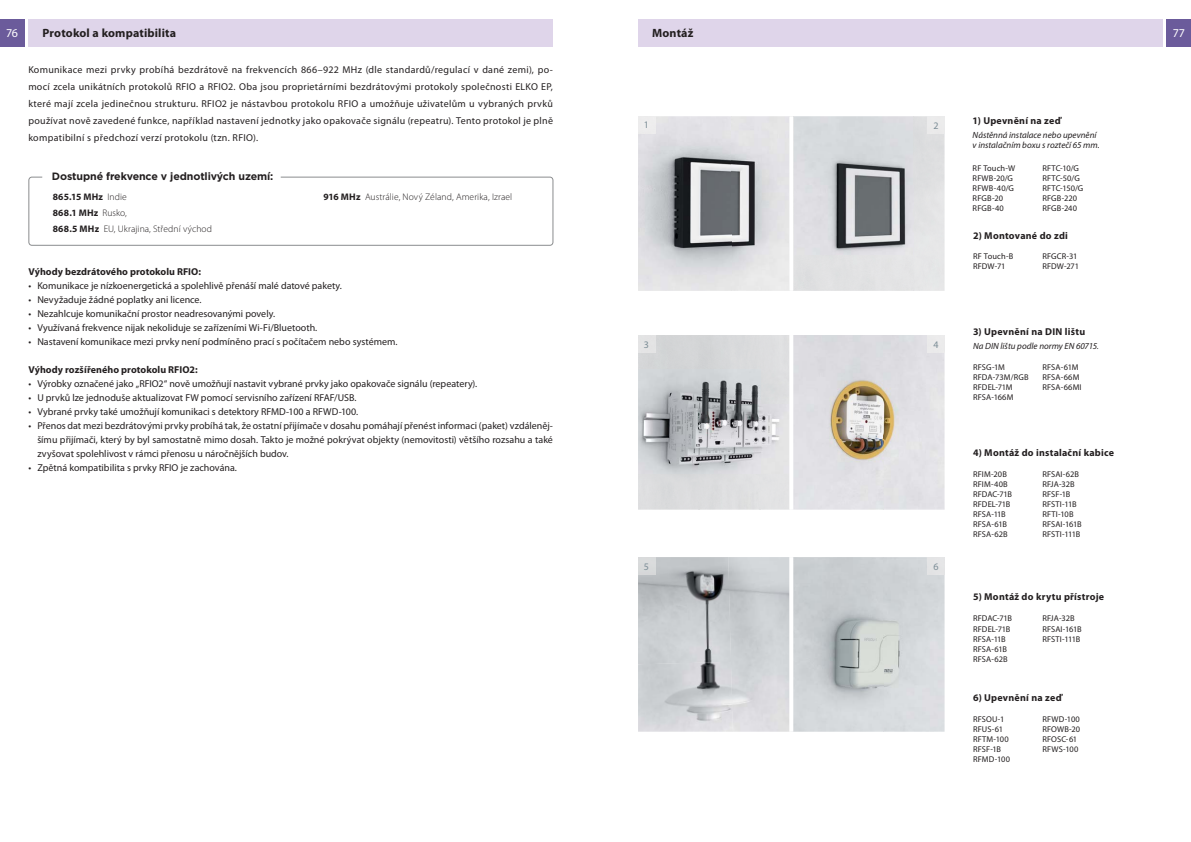
<style>
.page{position:relative;width:1191px;height:842px;background:#fff}
.page>*{position:absolute;margin:0;border:0;box-sizing:border-box;transform-origin:0 0}
.t1{font:700 12px "Myriad Pro";letter-spacing:.015em;color:#231f20}
.t2{font:12px "Myriad Pro";color:#fff}
.t3{font:700 10.6px "Gotham";letter-spacing:-.01em;color:#231f20}
.t4{font:10px/17px "Myriad Pro";color:#231f20;text-align:justify}
.t5{font:700 10px "Myriad Pro";letter-spacing:.02em;color:#231f20}
.t6{font:10px "Myriad Pro";color:#7b8d96}
.t7{font:10px "Myriad Pro";color:#7b8c96}
.t8{font:300 9.6px/15.9px "Myriad Pro";letter-spacing:.01em;color:#231f20}
.t9{font:italic 9px/10.8px "Myriad Pro";color:#231f20}
.t10{font:8.4px/10.1px "Myriad Pro";letter-spacing:.005em;color:#231f20}
.s1{font-weight:700}
.s2{font-style:normal;font-stretch:condensed}
</style>
<div class="page">
<div style="left:638px;top:19px;width:524px;height:27px;background:#dfd5ea"></div>
<div style="left:28px;top:19px;width:525px;height:27px;background:#dfd5ea"></div>
<div style="left:0;top:19px;width:24px;height:27px;background:#6b5b9b"></div>
<div style="left:1166px;top:19px;width:25px;height:27px;background:#6b5b9b"></div>
<img style="left:638px;top:557px;width:90px;height:105px">
<img style="left:728px;top:557px;width:216px;height:175px">
<img style="left:638px;top:662px;width:95px;height:70px">
<svg style="left:789px;top:557px;width:4px;height:175px"></svg>
<img style="left:638px;top:335px;width:306px;height:175px">
<hr style="left:789px;top:335px;width:4px;height:175px;background:#fff">
<img style="left:638px;top:116px;width:151px;height:175px">
<img style="left:793px;top:116px;width:151px;height:175px">
<img style="left:638px;top:557px;width:17px;height:17px">
<img style="left:927px;top:557px;width:17px;height:17px">
<img style="left:638px;top:335px;width:17px;height:17px">
<img style="left:927px;top:335px;width:17px;height:17px">
<img style="left:638px;top:116px;width:17px;height:17px">
<img style="left:927px;top:116px;width:17px;height:17px">
<svg style="left:28px;top:177px;width:525px;height:69px"></svg>
<p class="t1" style="left:43px;top:29px;width:135px">Protokol a kompatibilita</p>
<p class="t4" style="left:28px;top:62px;width:526px">Komunikace mezi prvky probíhá bezdrátově na frekvencích 866–922 MHz (dle standardů/regulací v dané zemi), po&shy;mocí zcela unikátních protokolů RFIO a RFIO2. Oba jsou proprietárními bezdrátovými protokoly společnosti ELKO EP, které mají zcela jedinečnou strukturu. RFIO2 je nástavbou protokolu RFIO a umožňuje uživatelům u vybraných prvků používat nově zavedené funkce, například nastavení jednotky jako opakovače signálu (repeatru). Tento protokol je plně kompatibilní s předchozí verzí protokolu (tzn. RFIO).</p>
<p class="t1" style="left:652px;top:29px;width:43px">Montáž</p>
<p class="t2" style="left:6px;top:29px;width:13px">76</p>
<p class="t2" style="left:1172px;top:29px;width:14px">77</p>
<p class="t5" style="left:972px;top:117px;width:90px">1) Upevnění na zeď</p>
<p class="t9" style="left:972px;top:129px;width:129px">Nástěnná instalace nebo upevnění v instalačním boxu s roztečí 65 mm.</p>
<p class="t6" style="left:644px;top:121px;width:7px">1</p>
<p class="t6" style="left:933px;top:122px;width:7px">2</p>
<p class="t3" style="left:52px;top:170px;width:223px">Dostupné frekvence v jednotlivých uzemí:</p>
<p class="t8" style="left:53px;top:190px;width:161px"><span class="s1">865.15 MHz</span> Indie<br><span class="s1">868.1 MHz</span> Rusko,<br><span class="s1">868.5 MHz</span> EU, Ukrajina, Střední východ</p>
<p class="t8" style="left:323px;top:190px;width:190px"><span class="s1">916 MHz</span> Austrálie, Nový Zéland, Amerika, Izrael</p>
<p class="t5" style="left:28px;top:268px;width:174px">Výhody bezdrátového protokolu RFIO:</p>
<p class="t4" style="left:28px;top:278px;width:315px">• Komunikace je nízkoenergetická a spolehlivě přenáší malé datové pakety.</p>
<p class="t4" style="left:28px;top:292px;width:175px">• Nevyžaduje žádné poplatky ani licence.</p>
<p class="t4" style="left:28px;top:306px;width:248px">• Nezahlcuje komunikační prostor neadresovanými povely.</p>
<p class="t4" style="left:28px;top:320px;width:290px">• Využívaná frekvence nijak nekoliduje se zařízeními Wi-Fi/Bluetooth.</p>
<p class="t4" style="left:28px;top:334px;width:371px">• Nastavení komunikace mezi prvky není podmíněno prací s počítačem nebo systémem.</p>
<p class="t5" style="left:28px;top:366px;width:171px">Výhody rozšířeného protokolu RFIO2:</p>
<p class="t4" style="left:28px;top:376px;width:450px">• Výrobky označené jako „RFIO2“ nově umožňují nastavit vybrané prvky jako opakovače signálu (repeatery).</p>
<p class="t4" style="left:28px;top:390px;width:330px">• U prvků lze jednoduše aktualizovat FW pomocí servisního zařízení RFAF/USB.</p>
<p class="t4" style="left:28px;top:404px;width:331px">• Vybrané prvky také umožňují komunikaci s detektory RFMD-100 a RFWD-100.</p>
<p class="t4" style="left:37px;top:419px;width:517px;line-height:14px;text-indent:-9px">• Přenos dat mezi bezdrátovými prvky probíhá tak, že ostatní přijímače v dosahu pomáhají přenést informaci (paket) vzdáleněj&shy;šímu přijímači, který by byl samostatně mimo dosah. Takto je možné pokrývat objekty (nemovitosti) většího rozsahu a také zvyšovat spolehlivost v rámci přenosu u náročnějších budov.</p>
<p class="t4" style="left:28px;top:460px;width:210px">• Zpětná kompatibilita s prvky RFIO je zachována.</p>
<p class="t6" style="left:644px;top:341px;width:7px">3</p>
<p class="t6" style="left:933px;top:341px;width:7px">4</p>
<p class="t7" style="left:644px;top:563px;width:7px">5</p>
<p class="t6" style="left:933px;top:563px;width:7px">6</p>
<p class="t10" style="left:972px;top:164px;width:44px">RF Touch-W<br>RFWB-20/G<br>RFWB-40/G<br>RFGB-20<br>RFGB-40</p>
<p class="t10" style="left:1042px;top:164px;width:42px">RFTC-10/G<br>RFTC-50/G<br>RFTC-150/G<br>RFGB-220<br>RFGB-240</p>
<p class="t5" style="left:973px;top:231px;width:96px">2) Montované do zdi</p>
<p class="t10" style="left:973px;top:252px;width:42px">RF Touch-B<br>RFDW-71</p>
<p class="t10" style="left:1042px;top:252px;width:38px">RFGCR-31<br>RFDW-271</p>
<p class="t5" style="left:973px;top:328px;width:113px">3) Upevnění na DIN lištu</p>
<p class="t9" style="left:973px;top:341px;width:127px">Na DIN lištu podle normy EN 60715<span class="s2">.</span></p>
<p class="t10" style="left:973px;top:363px;width:57px">RFSG-1M<br>RFDA-73M/RGB<br>RFDEL-71M<br>RFSA-166M</p>
<p class="t10" style="left:1042px;top:363px;width:41px">RFSA-61M<br>RFSA-66M<br>RFSA-66MI</p>
<p class="t5" style="left:973px;top:449px;width:142px">4) Montáž do instalační kabice</p>
<p class="t10" style="left:973px;top:470px;width:40px">RFIM-20B<br>RFIM-40B<br>RFDAC-71B<br>RFDEL-71B<br>RFSA-11B<br>RFSA-61B<br>RFSA-62B</p>
<p class="t10" style="left:1042px;top:470px;width:41px">RFSAI-62B<br>RFJA-32B<br>RFSF-1B<br>RFSTI-11B<br>RFTI-10B<br>RFSAI-161B<br>RFSTI-111B</p>
<p class="t5" style="left:973px;top:593px;width:132px">5) Montáž do krytu přístroje</p>
<p class="t10" style="left:973px;top:614px;width:40px">RFDAC-71B<br>RFDEL-71B<br>RFSA-11B<br>RFSA-61B<br>RFSA-62B</p>
<p class="t10" style="left:1042px;top:614px;width:41px">RFJA-32B<br>RFSAI-161B<br>RFSTI-111B</p>
<p class="t5" style="left:973px;top:694px;width:90px">6) Upevnění na zeď</p>
<p class="t10" style="left:973px;top:715px;width:38px">RFSOU-1<br>RFUS-61<br>RFTM-100<br>RFSF-1B<br>RFMD-100</p>
<p class="t10" style="left:1042px;top:715px;width:39px">RFWD-100<br>RFOWB-20<br>RFOSC-61<br>RFWS-100</p>
</div>
